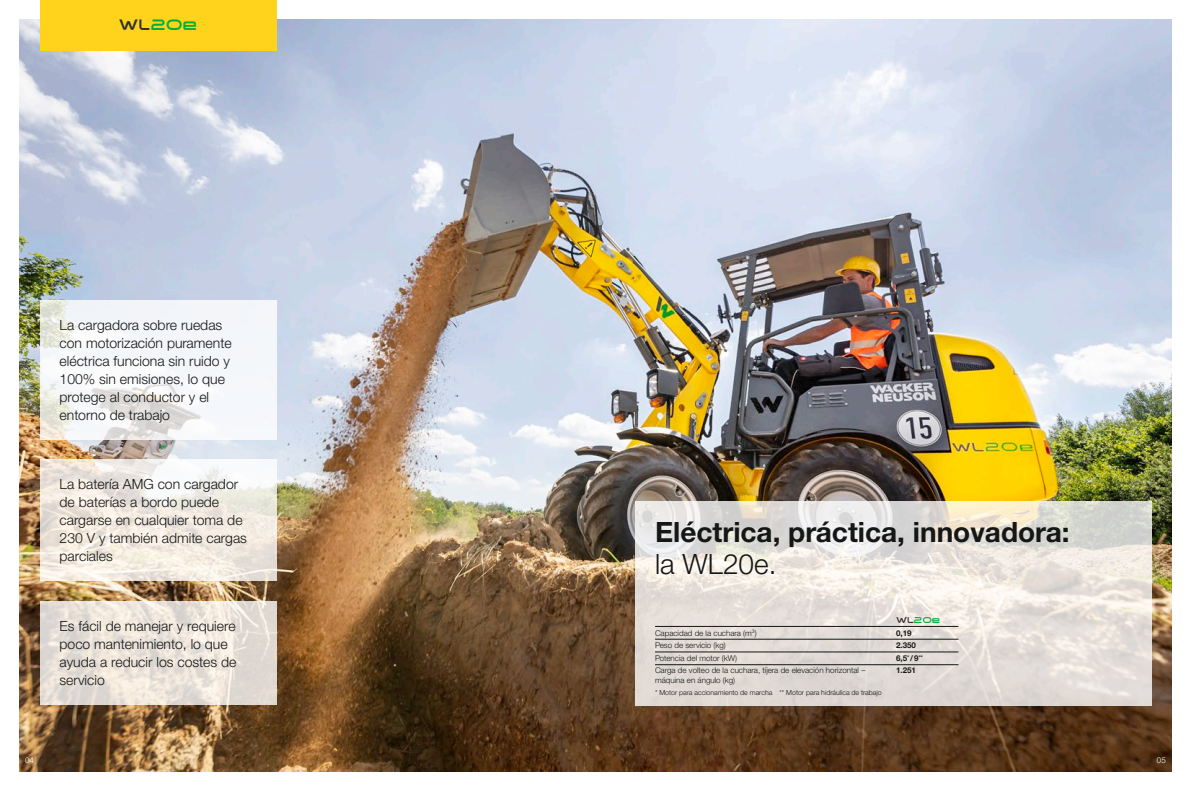
<style>
.page{position:relative;width:1191px;height:791px;background:#fff}
.page>*{position:absolute;margin:0;border:0;box-sizing:border-box;transform-origin:0 0}
.t1{font:700 28px "Helvetica Neue LTW1 G";color:#151616}
.t2{font:300 28px "Helvetica Neue LTW1 G";color:#151616}
.t3{font:16px "Wacker Neuson";color:#00ae3f}
.t4{font:300 14px/18px "Helvetica Neue LTW1 G";color:#151616}
.t5{font:9px "Wacker Neuson";color:#00ae3f}
.t6{font:300 8px/10px "Helvetica Neue LTW1 G";color:#151616}
.t7{font:700 8px "Helvetica Neue LTW1 G";color:#151616}
.t8{font:300 8px "Helvetica Neue LTW1 G";color:#fff}
.t9{font:300 7px "Helvetica Neue LTW1 G";color:#151616}
.s1{color:#323232}
</style>
<div class="page">
<img style="left:20px;top:20px;width:1151px;height:751px">
<div style="left:40px;top:0;width:236px;height:50px;background:#ffd31b"></div>
<svg style="left:635px;top:502px;width:516px;height:204px;background:#e5e0da"></svg>
<hr style="left:655px;top:626px;width:241px;height:1px;background:#151616">
<hr style="left:896px;top:626px;width:62px;height:1px;background:#151616">
<hr style="left:655px;top:639px;width:241px;height:1px;background:#151616">
<hr style="left:896px;top:639px;width:62px;height:1px;background:#151616">
<hr style="left:655px;top:652px;width:241px;height:1px;background:#151616">
<hr style="left:896px;top:652px;width:62px;height:1px;background:#151616">
<hr style="left:655px;top:664px;width:241px;height:1px;background:#151616">
<hr style="left:896px;top:664px;width:62px;height:1px;background:#151616">
<svg style="left:40px;top:601px;width:236px;height:103px;background:#e8e1d9"></svg>
<svg style="left:40px;top:459px;width:236px;height:122px"></svg>
<svg style="left:40px;top:300px;width:236px;height:139px;fill:#f4f6fa"></svg>
<p class="t3" style="left:119px;top:18px;width:80px"><span class="s1">WL</span>20e</p>
<p class="t4" style="left:60px;top:316px;width:173px">La cargadora sobre ruedas con motorización puramente eléctrica funciona sin ruido y<br>100% sin emisiones, lo que protege al conductor y el entorno de trabajo</p>
<p class="t4" style="left:60px;top:475px;width:189px">La batería AMG con cargador de baterías a bordo puede cargarse en cualquier toma de<br>230 V y también admite cargas parciales</p>
<p class="t4" style="left:60px;top:617px;width:178px">Es fácil de manejar y requiere poco mantenimiento, lo que ayuda a reducir los costes de servicio</p>
<h1 class="t1" style="left:655px;top:515px;width:416px">Eléctrica, práctica, innovadora:</h1>
<h1 class="t2" style="left:655px;top:547px;width:123px">la WL20e.</h1>
<p class="t5" style="left:896px;top:616px;width:46px"><span class="s1">WL</span>20e</p>
<p class="t6" style="left:655px;top:628px;width:103px">Capacidad de la cuchara (m<sup>3</sup>)</p>
<p class="t7" style="left:896px;top:628px;width:17px">0,19</p>
<p class="t6" style="left:655px;top:640px;width:72px">Peso de servicio (kg)</p>
<p class="t7" style="left:896px;top:641px;width:22px">2.350</p>
<p class="t6" style="left:655px;top:653px;width:83px">Potencia del motor (kW)</p>
<p class="t7" style="left:896px;top:653px;width:28px">6,5<sup>*</sup> /9<sup>**</sup></p>
<p class="t6" style="left:655px;top:665px;width:212px">Carga de volteo de la cuchara, tijera de elevación horizontal – máquina en ángulo (kg)</p>
<p class="t7" style="left:896px;top:665px;width:22px">1.251</p>
<p class="t9" style="left:655px;top:688px;width:228px">* Motor para accionamiento de marcha ** Motor para hidráulica de trabajo</p>
<p class="t8" style="left:25px;top:755px;width:10px">04</p>
<p class="t8" style="left:1157px;top:755px;width:10px">05</p>
</div>
